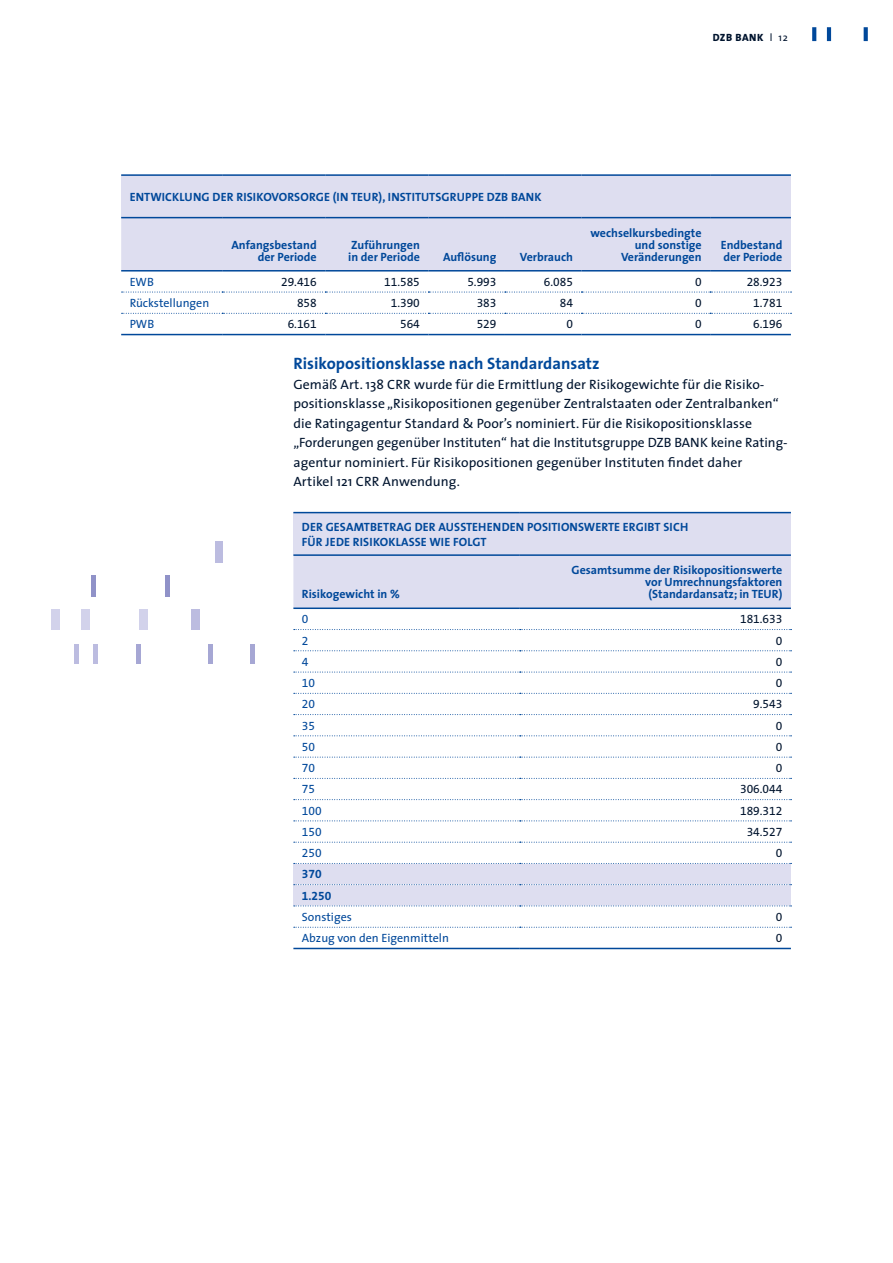
<style>
.page{position:relative;width:893px;height:1263px;background:#fff}
.page>*{position:absolute;margin:0;border:0;box-sizing:border-box;transform-origin:0 0}
.t1{font:700 16.5px "The Sans";color:#00489a}
.t2{font:13.5px/19.5px "The Sans";letter-spacing:.005em;color:#00142e}
.t3{font:700 12px/12px "The Sans";color:#00489a}
.t4{font:12px "The Sans Expert";color:#00142e}
.t5{font:12px "The Sans";color:#00489a}
.t6{font:12px "The Sans Expert";color:#00489a}
.t7{font:12px/21.3px "The Sans Bold Expert";color:#00489a}
.t8{font:800 10.5px "The Sans";letter-spacing:.05em;color:#00142e}
.s1{font-weight:400}
</style>
<div class="page">
<div style="left:215px;top:541px;width:8px;height:21px;background:#bcbce0"></div>
<hr style="left:91px;top:575px;width:4px;height:21px;background:#9092c8">
<div style="left:165px;top:575px;width:5px;height:21px;background:#9092c8"></div>
<div style="left:51px;top:609px;width:9px;height:21px;background:#d2d2eb"></div>
<div style="left:81px;top:609px;width:9px;height:21px;background:#d2d2eb"></div>
<div style="left:139px;top:609px;width:8px;height:21px;background:#d2d2eb"></div>
<div style="left:191px;top:609px;width:9px;height:21px;background:#bcbce0"></div>
<hr style="left:74px;top:644px;width:4px;height:20px;background:#bcbce0">
<hr style="left:93px;top:644px;width:4px;height:20px;background:#bcbce0">
<hr style="left:136px;top:644px;width:4px;height:20px;background:#a6a7d4">
<hr style="left:208px;top:644px;width:4px;height:20px;background:#a6a7d4">
<hr style="left:250px;top:644px;width:4px;height:20px;background:#a6a7d4">
<svg style="left:812px;top:27px;width:4px;height:14px"></svg>
<hr style="left:827px;top:27px;width:4px;height:14px;background:#00489a">
<svg style="left:864px;top:27px;width:4px;height:14px"></svg>
<div style="left:121px;top:175px;width:670px;height:43px;background:#dedef0"></div>
<svg style="left:121px;top:218px;width:670px;height:116px"></svg>
<hr style="left:121px;top:217px;width:101px;height:1px;background:#00489a">
<hr style="left:222px;top:217px;width:103px;height:1px;background:#00489a">
<hr style="left:325px;top:217px;width:103px;height:1px;background:#00489a">
<hr style="left:428px;top:217px;width:77px;height:1px;background:#00489a">
<hr style="left:505px;top:217px;width:76px;height:1px;background:#00489a">
<hr style="left:581px;top:217px;width:129px;height:1px;background:#00489a">
<hr style="left:710px;top:217px;width:81px;height:1px;background:#00489a">
<hr style="left:121px;top:270px;width:101px;height:2px;background:#00489a">
<hr style="left:222px;top:270px;width:103px;height:2px;background:#00489a">
<hr style="left:325px;top:270px;width:103px;height:2px;background:#00489a">
<hr style="left:428px;top:270px;width:77px;height:2px;background:#00489a">
<hr style="left:505px;top:270px;width:76px;height:2px;background:#00489a">
<hr style="left:581px;top:270px;width:129px;height:2px;background:#00489a">
<hr style="left:710px;top:270px;width:81px;height:2px;background:#00489a">
<hr style="left:121px;top:334px;width:101px;height:1px;background:#00489a">
<hr style="left:222px;top:334px;width:103px;height:1px;background:#00489a">
<hr style="left:325px;top:334px;width:103px;height:1px;background:#00489a">
<hr style="left:428px;top:334px;width:77px;height:1px;background:#00489a">
<hr style="left:505px;top:334px;width:76px;height:1px;background:#00489a">
<hr style="left:581px;top:334px;width:129px;height:1px;background:#00489a">
<hr style="left:710px;top:334px;width:81px;height:1px;background:#00489a">
<hr style="left:121px;top:174px;width:101px;height:2px;background:#00489a">
<hr style="left:222px;top:174px;width:103px;height:2px;background:#00489a">
<hr style="left:325px;top:174px;width:103px;height:2px;background:#00489a">
<hr style="left:428px;top:174px;width:77px;height:2px;background:#00489a">
<hr style="left:505px;top:174px;width:76px;height:2px;background:#00489a">
<hr style="left:581px;top:174px;width:129px;height:2px;background:#00489a">
<hr style="left:710px;top:174px;width:81px;height:2px;background:#00489a">
<div style="left:293px;top:513px;width:498px;height:42px;background:#dedef0"></div>
<div style="left:293px;top:556px;width:498px;height:51px;background:#dedef0"></div>
<svg style="left:293px;top:629px;width:498px;height:319px"></svg>
<div style="left:293px;top:863px;width:227px;height:22px;background:#dedef0"></div>
<div style="left:520px;top:863px;width:271px;height:22px;background:#dedef0"></div>
<div style="left:293px;top:885px;width:227px;height:21px;background:#dedef0"></div>
<div style="left:520px;top:885px;width:271px;height:21px;background:#dedef0"></div>
<svg style="left:294px;top:629px;width:497px;height:1px"></svg>
<svg style="left:294px;top:650px;width:497px;height:1px"></svg>
<svg style="left:294px;top:672px;width:497px;height:1px"></svg>
<svg style="left:294px;top:693px;width:497px;height:1px"></svg>
<svg style="left:294px;top:714px;width:497px;height:1px"></svg>
<svg style="left:294px;top:735px;width:497px;height:1px"></svg>
<svg style="left:294px;top:757px;width:497px;height:1px"></svg>
<svg style="left:294px;top:778px;width:497px;height:1px"></svg>
<svg style="left:294px;top:799px;width:497px;height:1px"></svg>
<svg style="left:294px;top:820px;width:497px;height:1px"></svg>
<svg style="left:294px;top:863px;width:497px;height:1px"></svg>
<svg style="left:294px;top:905px;width:497px;height:1px"></svg>
<svg style="left:294px;top:927px;width:497px;height:1px"></svg>
<hr style="left:293px;top:554px;width:227px;height:2px;background:#00489a">
<hr style="left:520px;top:554px;width:271px;height:2px;background:#00489a">
<hr style="left:293px;top:948px;width:227px;height:1px;background:#00489a">
<hr style="left:520px;top:948px;width:271px;height:1px;background:#00489a">
<hr style="left:293px;top:607px;width:227px;height:2px;background:#00489a">
<hr style="left:520px;top:607px;width:271px;height:2px;background:#00489a">
<hr style="left:293px;top:512px;width:227px;height:1px;background:#00489a">
<hr style="left:520px;top:512px;width:271px;height:1px;background:#00489a">
<svg style="left:294px;top:842px;width:497px;height:1px"></svg>
<svg style="left:294px;top:884px;width:497px;height:1px"></svg>
<p class="t8" style="left:713px;top:29px;width:76px">DZB BANK <span class="s1">l 12</span></p>
<p class="t3" style="left:130px;top:190px;width:413px">ENTWICKLUNG DER RISIKOVORSORGE (IN TEUR), INSTITUTSGRUPPE DZB BANK</p>
<p class="t3" style="left:231px;top:238px;width:87px;text-align:right">Anfangsbestand der Periode</p>
<p class="t3" style="left:348px;top:238px;width:73px">Zuführungen in der Periode</p>
<p class="t3" style="left:443px;top:250px;width:55px">Auflösung</p>
<p class="t3" style="left:520px;top:250px;width:55px">Verbrauch</p>
<p class="t3" style="left:591px;top:226px;width:113px;text-align:right">wechselkursbedingte und sonstige<br>Veränderungen</p>
<p class="t3" style="left:721px;top:238px;width:63px">Endbestand der Periode</p>
<p class="t5" style="left:130px;top:272px;width:26px">EWB</p>
<p class="t4" style="left:281px;top:272px;width:37px">29.416</p>
<p class="t4" style="left:384px;top:272px;width:37px">11.585</p>
<p class="t4" style="left:467px;top:272px;width:31px">5.993</p>
<p class="t4" style="left:544px;top:272px;width:31px">6.085</p>
<p class="t4" style="left:695px;top:272px;width:8px">0</p>
<p class="t4" style="left:747px;top:272px;width:37px">28.923</p>
<p class="t5" style="left:130px;top:293px;width:81px">Rückstellungen</p>
<p class="t4" style="left:297px;top:293px;width:21px">858</p>
<p class="t4" style="left:391px;top:293px;width:31px">1.390</p>
<p class="t4" style="left:477px;top:293px;width:21px">383</p>
<p class="t4" style="left:560px;top:293px;width:15px">84</p>
<p class="t4" style="left:695px;top:293px;width:8px">0</p>
<p class="t4" style="left:753px;top:293px;width:31px">1.781</p>
<p class="t5" style="left:130px;top:314px;width:26px">PWB</p>
<p class="t4" style="left:288px;top:314px;width:31px">6.161</p>
<p class="t4" style="left:400px;top:314px;width:21px">564</p>
<p class="t4" style="left:477px;top:314px;width:21px">529</p>
<p class="t4" style="left:566px;top:314px;width:8px">0</p>
<p class="t4" style="left:695px;top:314px;width:8px">0</p>
<p class="t4" style="left:753px;top:314px;width:31px">6.196</p>
<p class="t1" style="left:293px;top:350px;width:308px">Risikopositionsklasse nach Standardansatz</p>
<p class="t2" style="left:293px;top:374px;width:496px">Gemäß Art. 138 CRR wurde für die Ermittlung der Risikogewichte für die Risiko&shy;positionsklasse „Risikopositionen gegenüber Zentralstaaten oder Zentralbanken“ die Ratingagentur Standard &amp; Poor’s nominiert. Für die Risikopositionsklasse „Forderungen gegenüber Instituten“ hat die Institutsgruppe DZB BANK keine Rating&shy;agentur nominiert. Für Risikopositionen gegenüber Instituten findet daher<br>Artikel 121 CRR Anwendung.</p>
<p class="t3" style="left:302px;top:519px;width:388px;line-height:15px">DER GESAMTBETRAG DER AUSSTEHENDEN POSITIONSWERTE ERGIBT SICH<br>FÜR JEDE RISIKOKLASSE WIE FOLGT</p>
<p class="t3" style="left:302px;top:588px;width:99px">Risikogewicht in %</p>
<p class="t3" style="left:645px;top:564px;width:139px;text-align:justify;text-indent:-74px">Gesamtsumme der Risikopositionswerte vor Umrechnungsfaktoren (Standardansatz; in TEUR)</p>
<p class="t6" style="left:302px;top:609px;width:8px">0</p>
<p class="t4" style="left:740px;top:609px;width:44px">181.633</p>
<p class="t6" style="left:302px;top:630px;width:8px">2</p>
<p class="t4" style="left:776px;top:630px;width:8px">0</p>
<p class="t6" style="left:302px;top:652px;width:8px">4</p>
<p class="t4" style="left:776px;top:652px;width:8px">0</p>
<p class="t6" style="left:302px;top:673px;width:15px">10</p>
<p class="t4" style="left:776px;top:673px;width:8px">0</p>
<p class="t6" style="left:302px;top:694px;width:15px">20</p>
<p class="t4" style="left:753px;top:694px;width:31px">9.543</p>
<p class="t6" style="left:302px;top:716px;width:15px">35</p>
<p class="t4" style="left:776px;top:716px;width:8px">0</p>
<p class="t6" style="left:302px;top:737px;width:15px">50</p>
<p class="t4" style="left:776px;top:737px;width:8px">0</p>
<p class="t6" style="left:302px;top:758px;width:15px">70</p>
<p class="t4" style="left:776px;top:758px;width:8px">0</p>
<p class="t6" style="left:302px;top:779px;width:15px">75</p>
<p class="t4" style="left:740px;top:779px;width:44px">306.044</p>
<p class="t6" style="left:302px;top:801px;width:21px">100</p>
<p class="t4" style="left:740px;top:801px;width:44px">189.312</p>
<p class="t6" style="left:302px;top:822px;width:21px">150</p>
<p class="t4" style="left:747px;top:822px;width:37px">34.527</p>
<p class="t6" style="left:302px;top:843px;width:21px">250</p>
<p class="t4" style="left:776px;top:843px;width:8px">0</p>
<p class="t7" style="left:302px;top:863px;width:31px">370<br>1.250</p>
<p class="t5" style="left:302px;top:907px;width:51px">Sonstiges</p>
<p class="t4" style="left:776px;top:907px;width:8px">0</p>
<p class="t5" style="left:302px;top:928px;width:148px">Abzug von den Eigenmitteln</p>
<p class="t4" style="left:776px;top:928px;width:8px">0</p>
</div>
